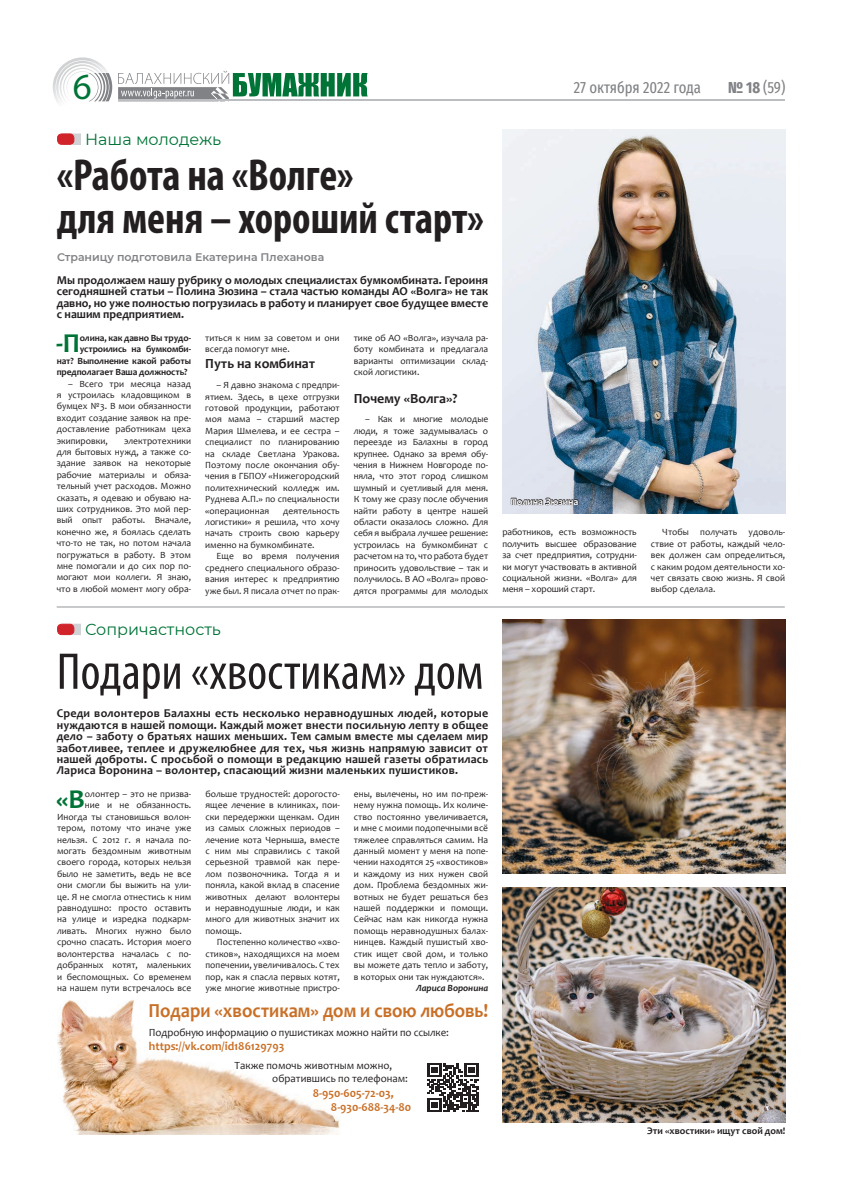
<style>
.page{position:relative;width:842px;height:1191px;background:#fff}
.page>*{position:absolute;margin:0;border:0;box-sizing:border-box;transform-origin:0 0}
.t1{font:condensed 52px "Myriad Pro";color:#231f20}
.t2{font:700 condensed 45px/43px "Myriad Pro";color:#231f20;scale:.95 1}
.t3{font:37px "Myriad Pro";color:#007437}
.t4{font:700 27.4px "Candara";color:#007437}
.t5{font:700 20px "Candara";color:#c97027;scale:.93 1}
.t6{font:16px "Montserrat";color:#007437}
.t7{font:extra-condensed 16px "Fira Sans";letter-spacing:-.005em;color:#808285}
.t8{font:700 14px "Candara";color:#231f20}
.t9{font:700 12px/11.4px "Candara";letter-spacing:.01em;color:#231f20;text-align:justify}
.t10{font:700 12px/14.4px "Candara";color:#c97027}
.t11{font:11px/13.2px "Candara";letter-spacing:-.01em;color:#231f20}
.t12{font:600 11px "Montserrat";color:#808285}
.t13{font:700 10px "Candara";color:#231f20}
.t14{font:700 10px "Candara";color:#fff}
.t15{font:9.5px/11.4px "Candara";color:#231f20;text-align:justify}
.t16{font:700 9.5px "Candara";letter-spacing:-.01em;color:#231f20}
.t17{font:italic 700 9.5px "Candara";color:#231f20}
.s1{font-weight:700}
</style>
<div class="page">
<svg style="left:53px;top:57px;width:59px;height:46px"></svg>
<svg style="left:118px;top:71px;width:250px;height:28px"></svg>
<hr style="left:118px;top:99px;width:666px;height:2px;background:#bcbdc0">
<img style="left:57px;top:1000px;width:283px;height:134px">
<hr style="left:57px;top:607px;width:728px;height:1px;background:#939598">
<div style="left:63px;top:134px;width:17px;height:10px;background:#d1d2d4"></div>
<div style="left:63px;top:133px;width:18px;height:12px;border:1px solid #d1d2d4"></div>
<div style="left:58px;top:134px;width:16px;height:10px;background:#d1232a;border-radius:4px"></div>
<div style="left:57px;top:133px;width:17px;height:12px;border:1px solid #d1232a;border-radius:4px"></div>
<svg style="left:74px;top:625px;width:5px;height:8px"></svg>
<div style="left:63px;top:623px;width:18px;height:12px;border:1px solid #d1d2d4"></div>
<div style="left:58px;top:624px;width:16px;height:10px;background:#d1232a;border-radius:4px"></div>
<div style="left:57px;top:623px;width:17px;height:12px;border:1px solid #d1232a;border-radius:4px"></div>
<img style="left:502px;top:130px;width:283px;height:383px">
<img style="left:502px;top:619px;width:283px;height:254px">
<svg style="left:427px;top:1063px;width:52px;height:49px"></svg>
<img style="left:502px;top:887px;width:283px;height:235px">
<svg style="left:510px;top:497px;width:69px;height:9px"></svg>
<h3 class="t3" style="left:73px;top:63px;width:20px">6</h3>
<h3 class="t7" style="left:574px;top:76px;width:129px">27 октября 2022 года</h3>
<h3 class="t7" style="left:728px;top:76px;width:59px"><span class="s1">№ 18</span> (59)</h3>
<h3 class="t6" style="left:85px;top:128px;width:138px">Наша молодежь</h3>
<h2 class="t2" style="left:57px;top:153px;width:451px">«Работа на «Волге»<br>для меня – хороший старт»</h2>
<p class="t12" style="left:57px;top:249px;width:269px">Страницу подготовила Екатерина Плеханова</p>
<p class="t9" style="left:57px;top:274px;width:433px">Мы продолжаем нашу рубрику о молодых специалистах бумкомбината. Героиня сегодняшней статьи – Полина Зюзина – стала частью команды АО «Волга» не так давно, но уже полностью погрузилась в работу и планирует свое будущее вместе с нашим предприятием.</p>
<h3 class="t4" style="left:56px;top:326px;width:25px">-П</h3>
<p class="t16" style="left:80px;top:332px;width:113px">олина, как давно Вы трудо-</p>
<p class="t16" style="left:80px;top:343px;width:113px">устроились на бумкомби-</p>
<p class="t16" style="left:57px;top:355px;width:136px">нат? Выполнение какой работы</p>
<p class="t16" style="left:57px;top:366px;width:132px">предполагает Ваша должность?</p>
<p class="t15" style="left:57px;top:378px;width:136px;text-indent:11px">– Всего три месяца назад я устроилась кладовщиком в бумцех №3. В мои обязанности входит создание заявок на пре&shy;доставление работникам цеха экипировки,</p>
<p class="t15" style="left:57px;top:435px;width:136px;text-indent:67px">электротехники для бытовых нужд, а также со&shy;здание заявок на некоторые рабочие материалы и обяза&shy;тельный учет расходов. Можно сказать, я одеваю и обуваю на&shy;ших сотрудников. Это мой пер&shy;вый опыт работы. Вначале, конечно же, я боялась сделать что-то не так, но потом начала погружаться в работу. В этом мне помогали и до сих пор по&shy;могают мои коллеги. Я знаю, что в любой момент могу обра-</p>
<p class="t15" style="left:205px;top:332px;width:136px">титься к ним за советом и они всегда помогут мне.</p>
<h3 class="t8" style="left:205px;top:355px;width:111px">Путь на комбинат</h3>
<p class="t15" style="left:205px;top:379px;width:136px;text-indent:11px">– Я давно знакома с предпри&shy;ятием. Здесь, в цехе отгрузки готовой продукции, работают моя мама – старший мастер Мария Шмелева, и ее сестра – специалист по планированию на складе Светлана Уракова.<br>Поэтому после окончания обу&shy;чения в ГБПОУ «Нижегородский политехнический колледж им.<br>Руднева А.П.» по специальности «операционная</p>
<p class="t15" style="left:205px;top:505px;width:136px;text-indent:78px">деятельность логистики» я решила, что хочу начать строить свою карьеру именно на бумкомбинате.</p>
<p class="t15" style="left:205px;top:550px;width:136px;text-indent:11px">Еще во время получения среднего специального образо&shy;вания интерес к предприятию уже был. Я писала отчет по прак-</p>
<h3 class="t6" style="left:85px;top:618px;width:137px">Сопричастность</h3>
<p class="t15" style="left:354px;top:332px;width:136px">тике об АО «Волга», изучала ра&shy;боту комбината и предлагала варианты оптимизации склад&shy;ской логистики.</p>
<h3 class="t8" style="left:354px;top:389px;width:105px">Почему «Волга»?</h3>
<p class="t15" style="left:354px;top:413px;width:136px;text-indent:11px">– Как и многие молодые люди, я тоже задумывалась о переезде из Балахны в город крупнее. Однако за время обу&shy;чения в Нижнем Новгороде по&shy;няла, что этот город слишком шумный и суетливый для меня.<br>К тому же сразу после обучения найти работу в центре нашей области оказалось сложно. Для себя я выбрала лучшее решение: устроилась на бумкомбинат с расчетом на то, что работа будет приносить удовольствие – так и получилось. В АО «Волга» прово&shy;дятся программы для молодых</p>
<h1 class="t1" style="left:57px;top:640px;width:428px">Подари «хвостикам» дом</h1>
<p class="t9" style="left:57px;top:707px;width:433px">Среди волонтеров Балахны есть несколько неравнодушных людей, которые нуждаются в нашей помощи. Каждый может внести посильную лепту в общее дело – заботу о братьях наших меньших. Тем самым вместе мы сделаем мир заботливее, теплее и дружелюбнее для тех, чья жизнь напрямую зависит от нашей доброты. С просьбой о помощи в редакцию нашей газеты обратилась Лариса Воронина – волонтер, спасающий жизни маленьких пушистиков.</p>
<p class="t15" style="left:57px;top:788px;width:136px;text-align:right">олонтер – это не призва-<br>ние и не обязанность.<br>Иногда ты становишься волон&shy;тером, потому что иначе уже нельзя. С 2012 г. я начала по&shy;могать бездомным животным своего города, которых нельзя было не заметить, ведь не все они смогли бы выжить на ули&shy;це. Я не смогла отнестись к ним равнодушно: просто оставить на улице и изредка подкарм&shy;ливать. Многих нужно было срочно спасать. История моего волонтерства началась с по&shy;добранных котят, маленьких и беспомощных. Со временем на нашем пути встречалось все</p>
<p class="t15" style="left:205px;top:788px;width:136px">больше трудностей: дорогосто&shy;ящее лечение в клиниках, пои&shy;ски передержки щенкам. Один из самых сложных периодов – лечение кота Черныша, вместе с ним мы справились с такой серьезной травмой как пере&shy;лом позвоночника. Тогда я и поняла, какой вклад в спасение животных делают волонтеры и неравнодушные люди, и как много для животных значит их помощь.</p>
<h3 class="t4" style="left:56px;top:782px;width:30px">«В</h3>
<p class="t15" style="left:205px;top:936px;width:136px;text-indent:11px">Постепенно количество «хво&shy;стиков», находящихся на моем попечении, увеличивалось. С тех пор, как я спасла первых котят, уже многие животные пристро-</p>
<p class="t15" style="left:354px;top:788px;width:136px">ены, вылечены, но им по-преж&shy;нему нужна помощь. Их количе&shy;ство постоянно увеличивается, и мне с моими подопечными всё тяжелее справляться самим. На данный момент у меня на попе&shy;чении находятся 25 «хвостиков» и каждому из них нужен свой дом. Проблема бездомных жи&shy;вотных не будет решаться без нашей поддержки и помощи.<br>Сейчас нам как никогда нужна помощь неравнодушных балах&shy;нинцев. Каждый пушистый хво&shy;стик ищет свой дом, и только вы можете дать тепло и заботу, в которых они так нуждаются».</p>
<p class="t17" style="left:416px;top:981px;width:74px">Лариса Воронина</p>
<h3 class="t5" style="left:149px;top:997px;width:367px">Подари «хвостикам» дом и свою любовь!</h3>
<p class="t11" style="left:149px;top:1025px;width:302px">Подробную информацию о пушистиках можно найти по ссылке:</p>
<p class="t10" style="left:149px;top:1039px;width:137px">https://vk.com/id186129793</p>
<p class="t11" style="left:272px;top:1058px;width:137px;text-indent:-38px">Также помочь животным можно, обратившись по телефонам:</p>
<p class="t10" style="left:331px;top:1085px;width:82px;text-indent:-18px">8-950-605-72-03,<br>8-930-688-34-80</p>
<p class="t14" style="left:510px;top:495px;width:69px">Полина Зюзина</p>
<p class="t15" style="left:502px;top:526px;width:136px">работников, есть возможность получить высшее образование за счет предприятия, сотрудни&shy;ки могут участвовать в активной социальной жизни. «Волга» для меня – хороший старт.</p>
<p class="t15" style="left:651px;top:526px;width:136px;text-indent:11px">Чтобы получать удоволь&shy;ствие от работы, каждый чело&shy;век должен сам определиться, с каким родом деятельности хо&shy;чет связать свою жизнь. Я свой выбор сделала.</p>
<p class="t13" style="left:647px;top:1124px;width:140px">Эти «хвостики» ищут свой дом!</p>
</div>
